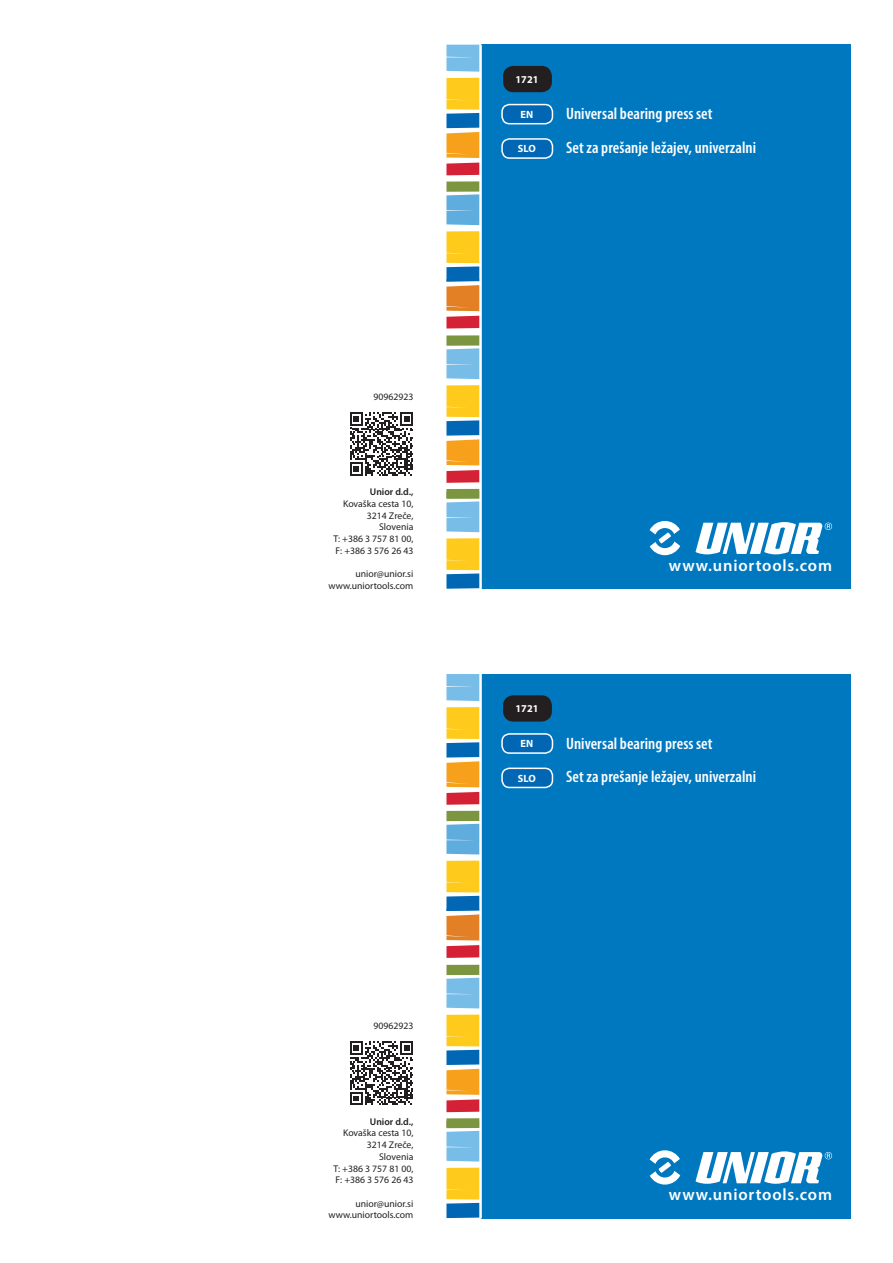
<style>
.page{position:relative;width:893px;height:1263px;background:#fff}
.page>*{position:absolute;margin:0;border:0;box-sizing:border-box;transform-origin:0 0}
.t1{font:600 condensed 16.5px/33.5px "Myriad Pro";letter-spacing:.005em;color:#fff}
.t2{font:600 16.5px "Myriad Pro";letter-spacing:.05em;color:#fff}
.t3{font:700 10.5px "Myriad Pro";color:#fff}
.t4{font:9.75px/11.7px "Myriad Pro";color:#231f20;text-align:right}
.t5{font:600 9.75px "Myriad Pro";color:#231f20}
</style>
<div class="page">
<div style="left:481px;top:45px;width:369px;height:544px;background:#0078c0"></div>
<svg style="left:446px;top:45px;width:34px;height:27px"></svg>
<div style="left:446px;top:181px;width:34px;height:11px;background:#7b9540"></div>
<svg style="left:446px;top:194px;width:34px;height:31px"></svg>
<svg style="left:446px;top:78px;width:34px;height:97px;background:#d2a65c"></svg>
<div style="left:446px;top:335px;width:34px;height:11px;background:#7b9540"></div>
<svg style="left:446px;top:348px;width:34px;height:31px"></svg>
<svg style="left:446px;top:231px;width:34px;height:97px;background:#cd9f5f"></svg>
<div style="left:446px;top:489px;width:34px;height:9px;background:#7b9540"></div>
<svg style="left:446px;top:385px;width:34px;height:98px;background:#d2a75e"></svg>
<div style="left:446px;top:491px;width:34px;height:8px;background:#7b9540"></div>
<svg style="left:446px;top:501px;width:34px;height:31px"></svg>
<svg style="left:446px;top:538px;width:34px;height:51px;background:#b8b562"></svg>
<hr style="left:480px;top:45px;width:2px;height:544px;background:#fff">
<div style="left:503px;top:66px;width:49px;height:26px;background:#231f20;border-radius:10px"></div>
<div style="left:502px;top:105px;width:50px;height:19px;background:#0167b4;border-radius:7px"></div>
<div style="left:501px;top:104px;width:52px;height:20px;border:2px solid #fff;border-radius:7px"></div>
<div style="left:502px;top:139px;width:50px;height:19px;background:#0167b4;border-radius:7px"></div>
<div style="left:501px;top:138px;width:52px;height:21px;border:2px solid #fff;border-radius:7px"></div>
<svg style="left:695px;top:522px;width:137px;height:32px"></svg>
<svg style="left:650px;top:521px;width:30px;height:34px"></svg>
<svg style="left:350px;top:412px;width:63px;height:64px"></svg>
<div style="left:481px;top:674px;width:369px;height:544px;background:#0078c0"></div>
<svg style="left:446px;top:674px;width:34px;height:27px"></svg>
<div style="left:446px;top:811px;width:34px;height:10px;background:#7b9540"></div>
<svg style="left:446px;top:824px;width:34px;height:30px"></svg>
<svg style="left:446px;top:707px;width:34px;height:98px;background:#d2a75e"></svg>
<div style="left:446px;top:965px;width:34px;height:10px;background:#7b9540"></div>
<svg style="left:446px;top:978px;width:34px;height:30px"></svg>
<svg style="left:446px;top:861px;width:34px;height:97px;background:#cd9e5f"></svg>
<div style="left:446px;top:1118px;width:34px;height:9px;background:#7b9540"></div>
<svg style="left:446px;top:1014px;width:34px;height:98px;background:#d2a75e"></svg>
<div style="left:446px;top:1121px;width:34px;height:7px;background:#7b9540"></div>
<svg style="left:446px;top:1131px;width:34px;height:30px"></svg>
<svg style="left:446px;top:1168px;width:34px;height:50px;background:#b6b460"></svg>
<hr style="left:480px;top:674px;width:2px;height:544px;background:#fff">
<div style="left:503px;top:695px;width:49px;height:27px;background:#231f20;border-radius:10px"></div>
<div style="left:502px;top:734px;width:50px;height:19px;background:#0167b4;border-radius:7px"></div>
<div style="left:501px;top:733px;width:52px;height:21px;border:2px solid #fff;border-radius:7px"></div>
<div style="left:502px;top:768px;width:50px;height:19px;background:#0167b4;border-radius:7px"></div>
<div style="left:501px;top:767px;width:52px;height:21px;border:2px solid #fff;border-radius:7px"></div>
<svg style="left:695px;top:1151px;width:137px;height:33px"></svg>
<svg style="left:650px;top:1150px;width:30px;height:34px"></svg>
<svg style="left:350px;top:1041px;width:63px;height:64px"></svg>
<p class="t4" style="left:373px;top:391px;width:42px">90962923</p>
<p class="t5" style="left:370px;top:486px;width:45px">Unior d.d.,</p>
<p class="t4" style="left:334px;top:498px;width:81px">Kovaška cesta 10,<br>3214 Zreče,<br>Slovenia<br>T: +386 3 757 81 00,<br>F: +386 3 576 26 43</p>
<p class="t4" style="left:328px;top:568px;width:86px">unior@unior.si www.uniortools.com</p>
<p class="t4" style="left:373px;top:1020px;width:42px">90962923</p>
<p class="t5" style="left:370px;top:1115px;width:45px">Unior d.d.,</p>
<p class="t4" style="left:334px;top:1127px;width:81px">Kovaška cesta 10,<br>3214 Zreče,<br>Slovenia<br>T: +386 3 757 81 00,<br>F: +386 3 576 26 43</p>
<p class="t4" style="left:328px;top:1197px;width:86px">unior@unior.si www.uniortools.com</p>
<p class="t3" style="left:516px;top:72px;width:24px">1721</p>
<p class="t3" style="left:520px;top:108px;width:14px">EN</p>
<p class="t3" style="left:518px;top:142px;width:19px">SLO</p>
<h1 class="t1" style="left:566px;top:97px;width:192px">Universal bearing press set<br>Set za prešanje ležajev, univerzalni</h1>
<h1 class="t2" style="left:669px;top:555px;width:165px">www.uniortools.com</h1>
<p class="t3" style="left:516px;top:702px;width:24px">1721</p>
<p class="t3" style="left:520px;top:737px;width:14px">EN</p>
<p class="t3" style="left:518px;top:771px;width:19px">SLO</p>
<h1 class="t1" style="left:566px;top:726px;width:192px">Universal bearing press set<br>Set za prešanje ležajev, univerzalni</h1>
<h1 class="t2" style="left:669px;top:1184px;width:165px">www.uniortools.com</h1>
</div>
